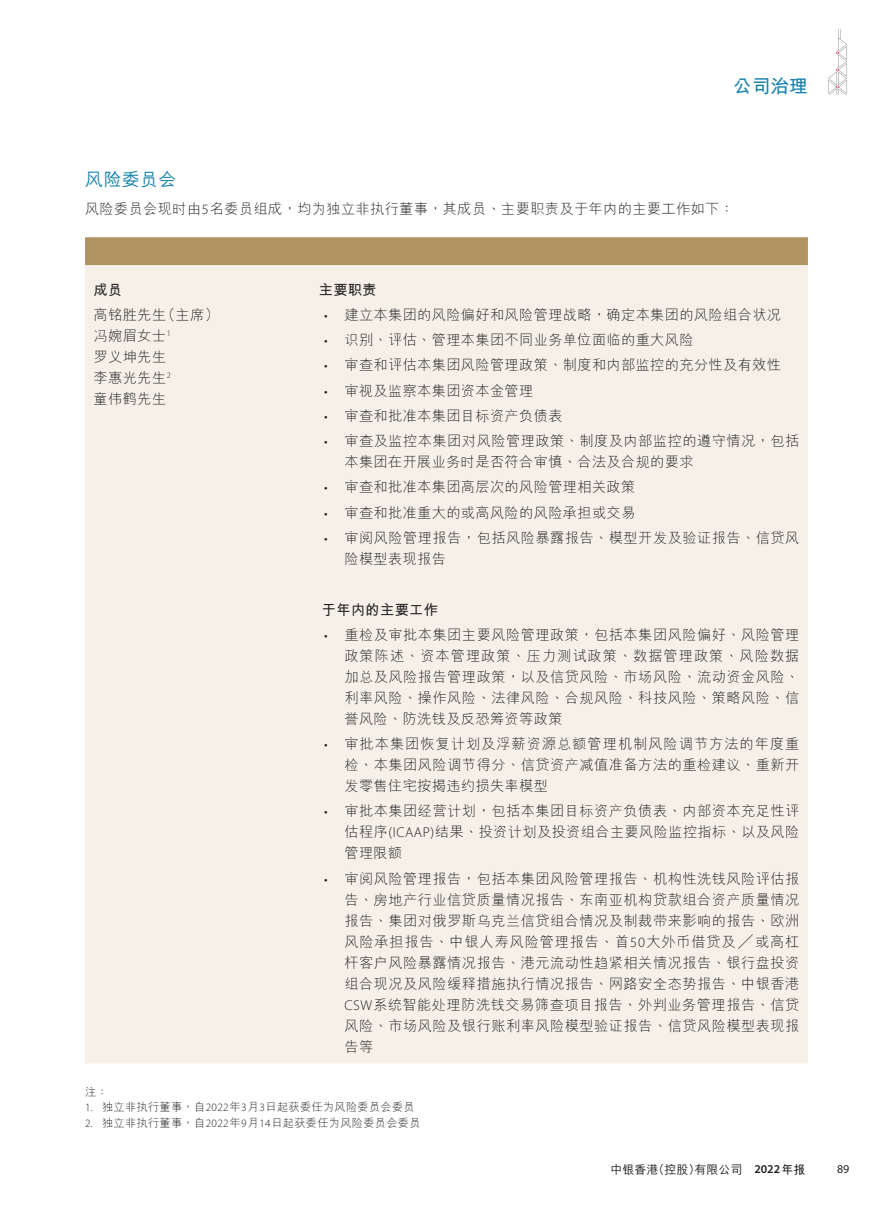
<style>
.page{position:relative;width:893px;height:1212px;background:#fff}
.page>*{position:absolute;margin:0;border:0;box-sizing:border-box;transform-origin:0 0}
.t1{font:700 18.75px "M Hei HKS";color:#1581aa}
.t2{font:500 18px "M Hei HKS";letter-spacing:.02em;color:#1581aa}
.t3{font:300 14.25px/21px "M Hei HKS";letter-spacing:.02em;color:#231f20;text-align:justify}
.t4{font:700 14.25px "M Hei HKS";letter-spacing:.02em;color:#231f20}
.t5{font:500 12px "M Hei HKS";color:#231f20}
.t6{font:12px "Myriad Pro";color:#231f20}
.t7{font:300 11.25px "M Hei HKS";letter-spacing:.02em;color:#231f20}
.s1{font-family:"Myriad Pro"}
.s2{font-family:"Myriad Pro";font-weight:600}
.s3{font-weight:700}
</style>
<div class="page">
<svg style="left:828px;top:29px;width:19px;height:65px"></svg>
<div style="left:85px;top:237px;width:723px;height:28px;background:#b29464"></div>
<div style="left:85px;top:265px;width:723px;height:798px;background:#f5f1e9"></div>
<h1 class="t1" style="left:733px;top:73px;width:76px">公司治理</h1>
<p class="t2" style="left:85px;top:166px;width:93px">風險委員會</p>
<p class="t3" style="left:85px;top:198px;width:650px">風險委員會現時由<span class="s1">5</span>名委員組成，均為獨立非執行董事，其成員、主要職責及於年內的主要工作如下：</p>
<p class="t4" style="left:94px;top:279px;width:30px">成員</p>
<p class="t4" style="left:319px;top:279px;width:59px">主要職責</p>
<p class="t3" style="left:94px;top:304px;width:127px;text-align:left">高銘勝先生（主席）馮婉眉女士<sup>1<br></sup>羅義坤先生<br>李惠光先生<sup>2<br></sup>童偉鶴先生</p>
<p class="t3" style="left:324px;top:304px;width:458px"><span class="s1">•</span> 建立本集團的風險偏好和風險管理戰略，確定本集團的風險組合狀況</p>
<p class="t3" style="left:324px;top:329px;width:371px"><span class="s1">•</span> 識別、評估、管理本集團不同業務單位面臨的重大風險</p>
<p class="t3" style="left:324px;top:354px;width:458px"><span class="s1">•</span> 審查和評估本集團風險管理政策、制度和內部監控的充分性及有效性</p>
<p class="t3" style="left:324px;top:379px;width:211px"><span class="s1">•</span> 審視及監察本集團資本金管理</p>
<p class="t3" style="left:324px;top:405px;width:240px"><span class="s1">•</span> 審查和批准本集團目標資產負債表</p>
<p class="t3" style="left:344px;top:430px;width:457px;text-indent:-20px"><span class="s1">•</span> 審查及監控本集團對風險管理政策、制度及內部監控的遵守情況，包括本集團在開展業務時是否符合審慎、合法及合規的要求</p>
<p class="t3" style="left:324px;top:476px;width:313px"><span class="s1">•</span> 審查和批准本集團高層次的風險管理相關政策</p>
<p class="t3" style="left:324px;top:501px;width:313px"><span class="s1">•</span> 審查和批准重大的或高風險的風險承擔或交易</p>
<p class="t3" style="left:344px;top:527px;width:457px;text-indent:-20px"><span class="s1">•</span> 審閱風險管理報告，包括風險暴露報告、模型開發及驗證報告、信貸風險模型表現報告</p>
<p class="t4" style="left:322px;top:599px;width:118px">於年內的主要工作</p>
<p class="t3" style="left:344px;top:623px;width:457px;text-indent:-20px"><span class="s1">•</span> 重檢及審批本集團主要風險管理政策，包括本集團風險偏好、風險管理政策陳述、資本管理政策、壓力測試政策、數據管理政策、風險數據加總及風險報告管理政策，以及信貸風險、市場風險、流動資金風險、利率風險、操作風險、法律風險、合規風險、科技風險、策略風險、信譽風險、防洗錢及反恐籌資等政策</p>
<p class="t3" style="left:344px;top:733px;width:457px;text-indent:-20px"><span class="s1">•</span> 審批本集團恢復計劃及浮薪資源總額管理機制風險調節方法的年度重檢、本集團風險調節得分、信貸資產減值準備方法的重檢建議、重新開發零售住宅按揭違約損失率模型</p>
<p class="t3" style="left:344px;top:800px;width:457px;text-indent:-20px"><span class="s1">•</span> 審批本集團經營計劃，包括本集團目標資產負債表、內部資本充足性評估程序<span class="s1">(ICAAP)</span>結果、投資計劃及投資組合主要風險監控指標、以及風險管理限額</p>
<p class="t3" style="left:344px;top:867px;width:457px;text-indent:-20px"><span class="s1">•</span> 審閱風險管理報告，包括本集團風險管理報告、機構性洗錢風險評估報告、房地產行業信貸質量情況報告、東南亞機構貸款組合資產質量情況報告、集團對俄羅斯烏克蘭信貸組合情況及制裁帶來影響的報告、歐洲風險承擔報告、中銀人壽風險管理報告、首<span class="s1">50</span>大外幣借貸及╱或高槓桿客戶風險暴露情況報告、港元流動性趨緊相關情況報告、銀行盤投資組合現況及風險緩釋措施執行情況報告、網路安全態勢報告、中銀香港<span class="s1">CSW</span>系統智能處理防洗錢交易篩查項目報告、外判業務管理報告、信貸風險、市場風險及銀行賬利率風險模型驗證報告、信貸風險模型表現報告等</p>
<p class="t7" style="left:85px;top:1083px;width:24px">註：</p>
<p class="t7" style="left:85px;top:1099px;width:331px"><span class="s1">1.</span> 獨立非執行董事，自<span class="s1">2022</span>年<span class="s1">3</span>月<span class="s1">3</span>日起獲委任為風險委員會委員</p>
<p class="t7" style="left:85px;top:1115px;width:337px"><span class="s1">2.</span> 獨立非執行董事，自<span class="s1">2022</span>年<span class="s1">9</span>月<span class="s1">14</span>日起獲委任為風險委員會委員</p>
<p class="t5" style="left:610px;top:1160px;width:196px">中銀香港（控股）有限公司 <span class="s2">2022</span><span class="s3">年報</span></p>
<p class="t6" style="left:837px;top:1161px;width:14px">89</p>
</div>
